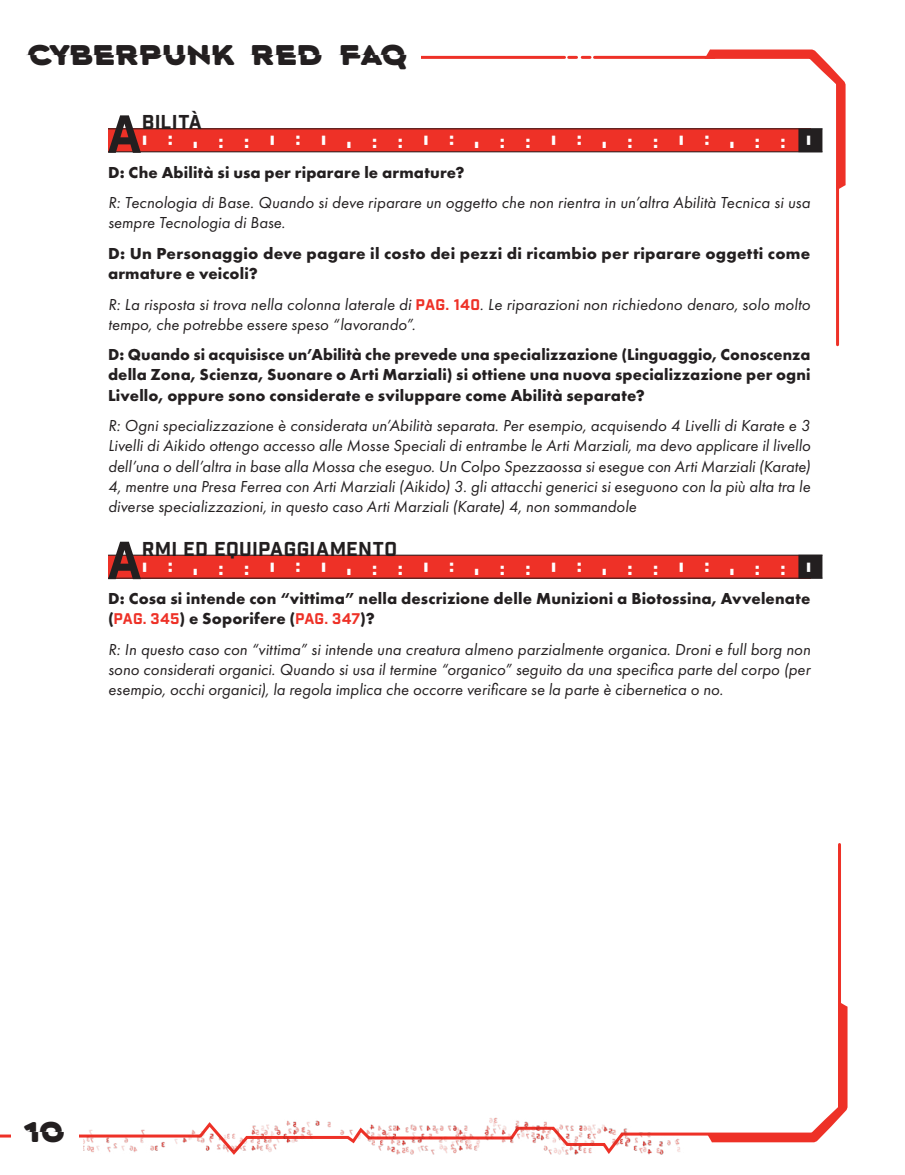
<style>
.page{position:relative;width:905px;height:1175px;background:#fff}
.page>*{position:absolute;margin:0;border:0;box-sizing:border-box;transform-origin:0 0}
.t1{font:52.05px "Industry Inc Base";color:#231f20}
.t2{font:28.5px "Bisect";letter-spacing:-.015em;color:#231f20}
.t3{font:19.5px "Dotsies";letter-spacing:1.155em;color:#fff}
.t4{font:19.5px "Industry Inc Base";letter-spacing:.02em;color:#231f20}
.t5{font:italic 16.5px/20.2px "Futura PT";letter-spacing:.005em;color:#231f20}
.t6{font:700 16.5px/20.2px "Futura PT";letter-spacing:.01em;color:#231f20}
.s1{font-family:"Industry Inc Base";font-style:normal;font-size:15px;color:#ee3127}
.s2{font-family:"Industry Inc Base";font-weight:400;font-size:15px;color:#ee3127}
</style>
<div class="page">
<svg style="left:582px;top:56px;width:8px;height:3px"></svg>
<hr style="left:307px;top:56px;width:257px;height:3px;background:#ee3127">
<svg style="left:568px;top:56px;width:8px;height:3px"></svg>
<svg style="left:591px;top:55px;width:249px;height:292px"></svg>
<svg style="left:702px;top:49px;width:144px;height:144px"></svg>
<img style="left:84px;top:1117px;width:599px;height:38px">
<svg style="left:704px;top:999px;width:144px;height:144px"></svg>
<div style="left:14px;top:44px;width:407px;height:20px;background:#fff"></div>
<div style="left:108px;top:129px;width:702px;height:23px;background:#ee3127"></div>
<div style="left:798px;top:128px;width:24px;height:24px;background:#231f20"></div>
<hr style="left:108px;top:128px;width:714px;height:1px;background:#231f20">
<hr style="left:108px;top:151px;width:714px;height:1px;background:#231f20">
<div style="left:108px;top:555px;width:702px;height:23px;background:#ee3127"></div>
<div style="left:798px;top:555px;width:24px;height:23px;background:#231f20"></div>
<hr style="left:108px;top:555px;width:714px;height:1px;background:#231f20">
<hr style="left:108px;top:578px;width:714px;height:1px;background:#231f20">
<h2 class="t2" style="left:27px;top:40px;width:381px">CYBERPUNK RED FAQ</h2>
<h1 class="t1" style="left:107px;top:103px;width:36px">A</h1>
<p class="t4" style="left:142px;top:111px;width:62px">BILITÀ</p>
<p class="t3" style="left:143px;top:128px;width:668px">skillsksillskillskillskills</p>
<p class="t6" style="left:108px;top:162px;width:358px">D: Che Abilità si usa per riparare le armature?</p>
<p class="t5" style="left:108px;top:192px;width:703px">R: Tecnologia di Base. Quando si deve riparare un oggetto che non rientra in un’altra Abilità Tecnica si usa sempre Tecnologia di Base.</p>
<p class="t6" style="left:108px;top:243px;width:703px">D: Un Personaggio deve pagare il costo dei pezzi di ricambio per riparare oggetti come armature e veicoli?</p>
<p class="t5" style="left:108px;top:294px;width:703px">R: La risposta si trova nella colonna laterale di <span class="s1">PAG. 140</span>. Le riparazioni non richiedono denaro, solo molto tempo, che potrebbe essere speso “lavorando”.</p>
<p class="t6" style="left:108px;top:344px;width:704px;text-align:justify">D: Quando si acquisisce un’Abilità che prevede una specializzazione (Linguaggio, Conoscenza della Zona, Scienza, Suonare o Arti Marziali) si ottiene una nuova specializzazione per ogni Livello, oppure sono considerate e sviluppare come Abilità separate?</p>
<p class="t5" style="left:108px;top:415px;width:704px;text-align:justify">R: Ogni specializzazione è considerata un’Abilità separata. Per esempio, acquisendo 4 Livelli di Karate e 3<br>Livelli di Aikido ottengo accesso alle Mosse Speciali di entrambe le Arti Marziali, ma devo applicare il livello dell’una o dell’altra in base alla Mossa che eseguo. Un Colpo Spezzaossa si esegue con Arti Marziali (Karate)<br>4, mentre una Presa Ferrea con Arti Marziali (Aikido) 3. gli attacchi generici si eseguono con la più alta tra le diverse specializzazioni, in questo caso Arti Marziali (Karate) 4, non sommandole</p>
<h1 class="t1" style="left:107px;top:529px;width:36px">A</h1>
<p class="t4" style="left:142px;top:537px;width:257px">RMI ED EQUIPAGGIAMENTO</p>
<p class="t3" style="left:143px;top:555px;width:668px">skillsksillskillskillskills</p>
<p class="t6" style="left:108px;top:588px;width:703px">D: Cosa si intende con “vittima” nella descrizione delle Munizioni a Biotossina, Avvelenate (<span class="s2">PAG. 345</span>) e Soporifere (<span class="s2">PAG. 347</span>)?</p>
<p class="t5" style="left:108px;top:639px;width:704px;text-align:justify">R: In questo caso con “vittima” si intende una creatura almeno parzialmente organica. Droni e full borg non sono considerati organici. Quando si usa il termine “organico” seguito da una specifica parte del corpo (per esempio, occhi organici), la regola implica che occorre verificare se la parte è cibernetica o no.</p>
<h2 class="t2" style="left:25px;top:1116px;width:41px">10</h2>
</div>
